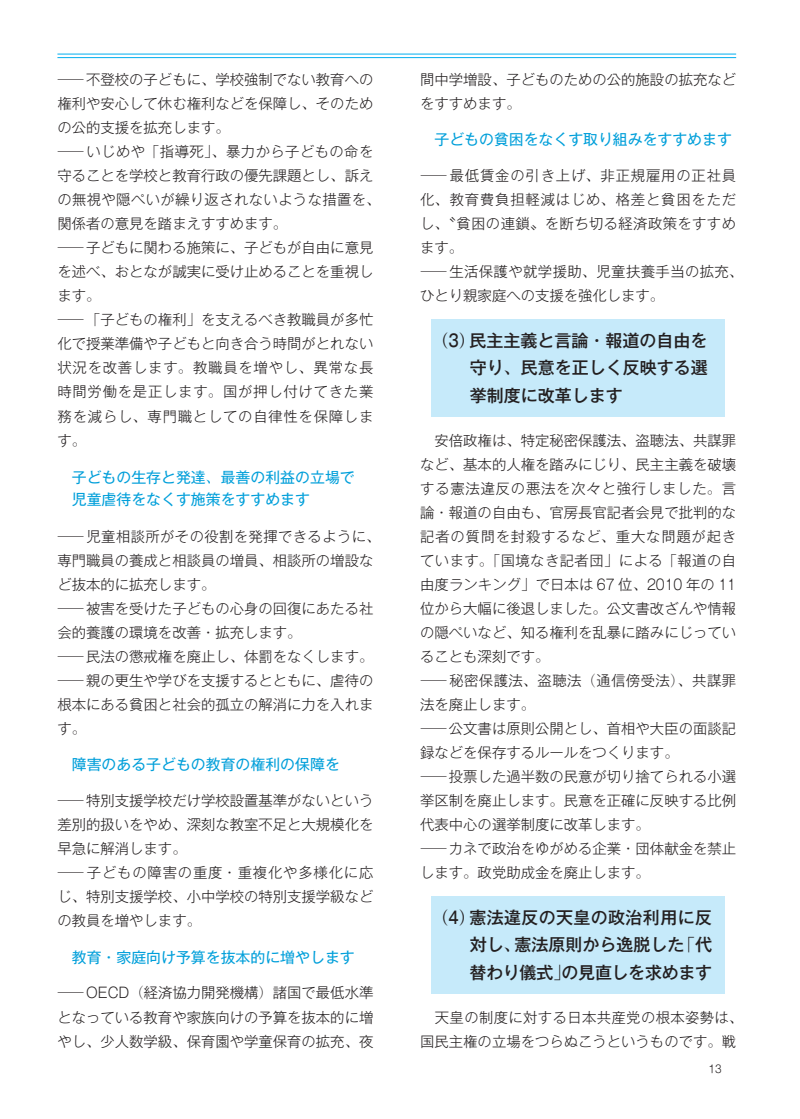
<style>
.page{position:relative;width:800px;height:1119px;background:#fff}
.page>*{position:absolute;margin:0;border:0;box-sizing:border-box;transform-origin:0 0}
.t1{font:500 16.95px/27.6px "Gothic MB101 Pro";color:#231f20;text-align:justify;scale:.8 1}
.t2{font:14.85px/22.4px "Gothic MB101 Pro";color:#009fda}
.t3{font:300 14.4px/24px "Gothic MB101 Pro";color:#231f20;scale:1.8 1}
.t4{font:300 14.4px/24px "Gothic MB101 Pro";color:#231f20}
.t5{font:300 14.4px/24px "Gothic MB101 Pro";letter-spacing:.03em;color:#231f20;scale:1.8 1}
.t6{font:300 10.65px "Shin M Go Pro";color:#231f20}
.s1{font-family:"Ryumin Pro"}
</style>
<div class="page">
<hr style="left:57px;top:54px;width:679px;height:1px;background:#00aeef">
<hr style="left:57px;top:57px;width:679px;height:1px;background:#00aeef">
<div style="left:431px;top:319px;width:293px;height:98px;background:#c6eafa"></div>
<div style="left:431px;top:895px;width:293px;height:98px;background:#c6eafa"></div>
<p class="t3" style="left:57px;top:65px;width:181px">─不登校の子どもに<span class="s1">、</span>学校強制でない教育への権利や安心して休む権利などを保障し<span class="s1">、</span>そのための公的支援を拡充します<span class="s1">。<br></span>─いじめや<span class="s1">「</span>指導死<span class="s1">」、</span>暴力から子どもの命を守ることを学校と教育行政の優先課題とし<span class="s1">、</span>訴えの無視や隠ぺいが繰り返されないような措置を<span class="s1">、</span>関係者の意見を踏まえすすめます<span class="s1">。<br></span>─子どもに関わる施策に<span class="s1">、</span>子どもが自由に意見を述べ<span class="s1">、</span>おとなが誠実に受け止めることを重視します<span class="s1">。<br></span>─<span class="s1">「</span>子どもの権利<span class="s1">」</span>を支えるべき教職員が多忙化で授業準備や子どもと向き合う時間がとれない状況を改善します<span class="s1">。</span>教職員を増やし<span class="s1">、</span>異常な長時間労働を是正します<span class="s1">。</span>国が押し付けてきた業務を減らし<span class="s1">、</span>専門職としての自律性を保障します<span class="s1">。</span></p>
<p class="t2" style="left:72px;top:463px;width:284px">子どもの生存と発達<span class="s1">、</span>最善の利益の立場で児童虐待をなくす施策をすすめます</p>
<p class="t3" style="left:57px;top:522px;width:181px">─児童相談所がその役割を発揮できるように<span class="s1">、</span>専門職員の養成と相談員の増員<span class="s1">、</span>相談所の増設など抜本的に拡充します<span class="s1">。<br></span>─被害を受けた子どもの心身の回復にあたる社会的養護の環境を改善<span class="s1">・</span>拡充します<span class="s1">。<br></span>─民法の懲戒権を廃止し<span class="s1">、</span>体罰をなくします<span class="s1">。</span>─親の更生や学びを支援するとともに<span class="s1">、</span>虐待の根本にある貧困と社会的孤立の解消に力を入れます<span class="s1">。</span></p>
<p class="t2" style="left:72px;top:751px;width:269px">障害のある子どもの教育の権利の保障を</p>
<p class="t3" style="left:57px;top:786px;width:177px">─特別支援学校だけ学校設置基準がないという差別的扱いをやめ<span class="s1">、</span>深刻な教室不足と大規模化を早急に解消します<span class="s1">。<br></span>─子どもの障害の重度<span class="s1">・</span>重複化や多様化に応じ<span class="s1">、</span>特別支援学校<span class="s1">、</span>小中学校の特別支援学級などの教員を増やします<span class="s1">。</span></p>
<p class="t2" style="left:72px;top:943px;width:284px">教育<span class="s1">・</span>家庭向け予算を抜本的に増やします</p>
<p class="t3" style="left:57px;top:978px;width:177px;text-align:justify">─OECD<span class="s1">（</span>経済協力開発機構<span class="s1">）</span>諸国で最低水準となっている教育や家族向けの予算を抜本的に増やし<span class="s1">、</span>少人数学級<span class="s1">、</span>保育園や学童保育の拡充<span class="s1">、</span>夜</p>
<p class="t4" style="left:420px;top:65px;width:317px">間中学増設<span class="s1">、</span>子どものための公的施設の拡充などをすすめます<span class="s1">。</span></p>
<p class="t2" style="left:434px;top:126px;width:299px">子どもの貧困をなくす取り組みをすすめます</p>
<p class="t5" style="left:420px;top:162px;width:181px">─最低賃金の引き上げ<span class="s1">、</span>非正規雇用の正社員化<span class="s1">、</span>教育費負担軽減はじめ<span class="s1">、</span>格差と貧困をただし<span class="s1">、</span>〝貧困の連鎖〟を断ち切る経済政策をすすめます<span class="s1">。<br></span>─生活保護や就学援助<span class="s1">、</span>児童扶養手当の拡充<span class="s1">、</span>ひとり親家庭への支援を強化します<span class="s1">。</span></p>
<p class="t1" style="left:469px;top:324px;width:299px;text-indent:-38px"><span class="s1">（</span>3<span class="s1">）</span>民主主義と言論<span class="s1">・</span>報道の自由を守り<span class="s1">、</span>民意を正しく反映する選挙制度に改革します</p>
<p class="t4" style="left:420px;top:426px;width:317px">　安倍政権は<span class="s1">、</span>特定秘密保護法<span class="s1">、</span>盗聴法<span class="s1">、</span>共謀罪など<span class="s1">、</span>基本的人権を踏みにじり<span class="s1">、</span>民主主義を破壊する憲法違反の悪法を次々と強行しました<span class="s1">。</span>言論<span class="s1">・</span>報道の自由も<span class="s1">、</span>官房長官記者会見で批判的な記者の質問を封殺するなど<span class="s1">、</span>重大な問題が起きています<span class="s1">。「</span>国境なき記者団<span class="s1">」</span>による<span class="s1">「</span>報道の自由度ランキング<span class="s1">」</span>で日本は 67 位<span class="s1">、</span>2010 年の 11位から大幅に後退しました<span class="s1">。</span>公文書改ざんや情報の隠ぺいなど<span class="s1">、</span>知る権利を乱暴に踏みにじっていることも深刻です<span class="s1">。<br></span>─秘密保護法<span class="s1">、</span>盗聴法<span class="s1">（</span>通信傍受法<span class="s1">）、</span>共謀罪法を廃止します<span class="s1">。<br></span>─公文書は原則公開とし<span class="s1">、</span>首相や大臣の面談記録などを保存するルールをつくります<span class="s1">。<br></span>─投票した過半数の民意が切り捨てられる小選挙区制を廃止します<span class="s1">。</span>民意を正確に反映する比例代表中心の選挙制度に改革します<span class="s1">。<br></span>─カネで政治をゆがめる企業<span class="s1">・</span>団体献金を禁止します<span class="s1">。</span>政党助成金を廃止します<span class="s1">。</span></p>
<p class="t1" style="left:469px;top:901px;width:305px;text-indent:-38px"><span class="s1">（</span>4<span class="s1">）</span>憲法違反の天皇の政治利用に反対し<span class="s1">、</span>憲法原則から逸脱した<span class="s1">「</span>代替わり儀式<span class="s1">」</span>の見直しを求めます</p>
<p class="t4" style="left:420px;top:1002px;width:324px">　天皇の制度に対する日本共産党の根本姿勢は<span class="s1">、</span>国民主権の立場をつらぬこうというものです<span class="s1">。</span>戦</p>
<p class="t6" style="left:708px;top:1060px;width:14px">13</p>
</div>
